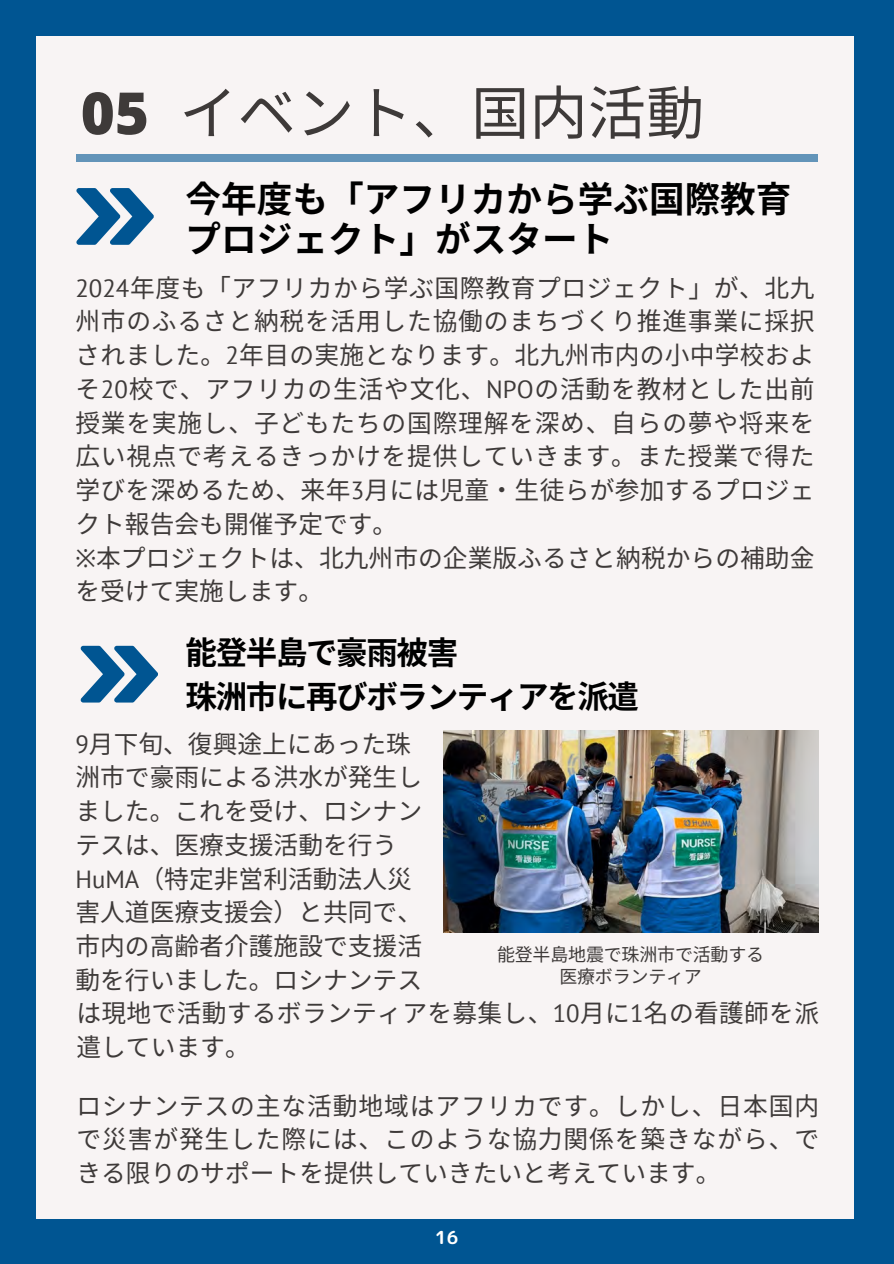
<style>
.page{position:relative;width:894px;height:1264px;background:#fff}
.page>*{position:absolute;margin:0;border:0;box-sizing:border-box;transform-origin:0 0}
.t1{font:58.35px "Noto Sans CJ Ksc";color:#3e3a39}
.t2{font:700 35.55px/39.3px "Noto Sans CJ Ksc";color:#000}
.t3{font:700 31.5px/43.8px "Noto Sans CJ Ksc";letter-spacing:-.045em;color:#000}
.t4{font:24.75px/33.8px "Noto Sans CJ Ksc";letter-spacing:.01em;color:#3e3a39}
.t5{font:18px "Noto Sans CJ Ksc";letter-spacing:-.01em;color:#3e3a39}
.t6{font:18px "rounded mplus 1 p bold";color:#fff}
.s1{font-family:"Open Sans";font-weight:800}
.s2{font-family:"PT Sans"}
.s3{font-family:"Noto Sans"}
</style>
<div class="page">
<div style="left:0;top:0;width:893px;height:1263px;background:#005592"></div>
<div style="left:36px;top:36px;width:817px;height:1182px;background:#f8f4f4"></div>
<div style="left:76px;top:154px;width:741px;height:7px;background:#6394b9"></div>
<svg style="left:76px;top:188px;width:78px;height:57px"></svg>
<svg style="left:81px;top:645px;width:77px;height:57px"></svg>
<img style="left:443px;top:730px;width:374px;height:203px">
<h1 class="t1" style="left:81px;top:67px;width:625px"><span class="s1">05</span> イベント、国内活動</h1>
<h2 class="t2" style="left:185px;top:178px;width:603px">今年度も「アフリカから学ぶ国際教育プロジェクト」がスタート</h2>
<p class="t4" style="left:75px;top:269px;width:740px"><span class="s2">2024</span>年度も「アフリカから学ぶ国際教育プロジェクト」が、北九州市のふるさと納税を活用した協働のまちづくり推進事業に採択されました。<span class="s2">2</span>年目の実施となります。北九州市内の小中学校およそ<span class="s2">20</span>校で、アフリカの生活や文化、<span class="s2">NPO</span>の活動を教材とした出前授業を実施し、子どもたちの国際理解を深め、自らの夢や将来を広い視点で考えるきっかけを提供していきます。また授業で得た学びを深めるため、来年<span class="s2">3</span>月には児童・生徒らが参加するプロジェクト報告会も開催予定です。<br><span class="s3">※</span>本プロジェクトは、北九州市の企業版ふるさと納税からの補助金を受けて実施します。</p>
<h5 class="t3" style="left:185px;top:629px;width:453px">能登半島で豪雨被害<br>珠洲市に再びボランティアを派遣</h5>
<p class="t4" style="left:75px;top:725px;width:348px"><span class="s2">9</span>月下旬、復興途上にあった珠洲市で豪雨による洪水が発生しました。これを受け、ロシナンテスは、医療支援活動を行う<br><span class="s2">HuMA</span>（特定非営利活動法人災害人道医療支援会）と共同で、市内の高齢者介護施設で支援活動を行いました。ロシナンテス</p>
<p class="t5" style="left:497px;top:939px;width:268px">能登半島地震で珠洲市で活動する</p>
<p class="t5" style="left:559px;top:962px;width:144px">医療ボランティア</p>
<p class="t4" style="left:76px;top:995px;width:742px">は現地で活動するボランティアを募集し、<span class="s2">10</span>月に<span class="s2">1</span>名の看護師を派遣しています。</p>
<h3 class="t4" style="left:76px;top:1087px;width:744px;text-align:justify">ロシナンテスの主な活動地域はアフリカです。しかし、日本国内で災害が発生した際には、このような協力関係を築きながら、できる限りのサポートを提供していきたいと考えています。</h3>
<h4 class="t6" style="left:435px;top:1224px;width:25px">16</h4>
</div>
